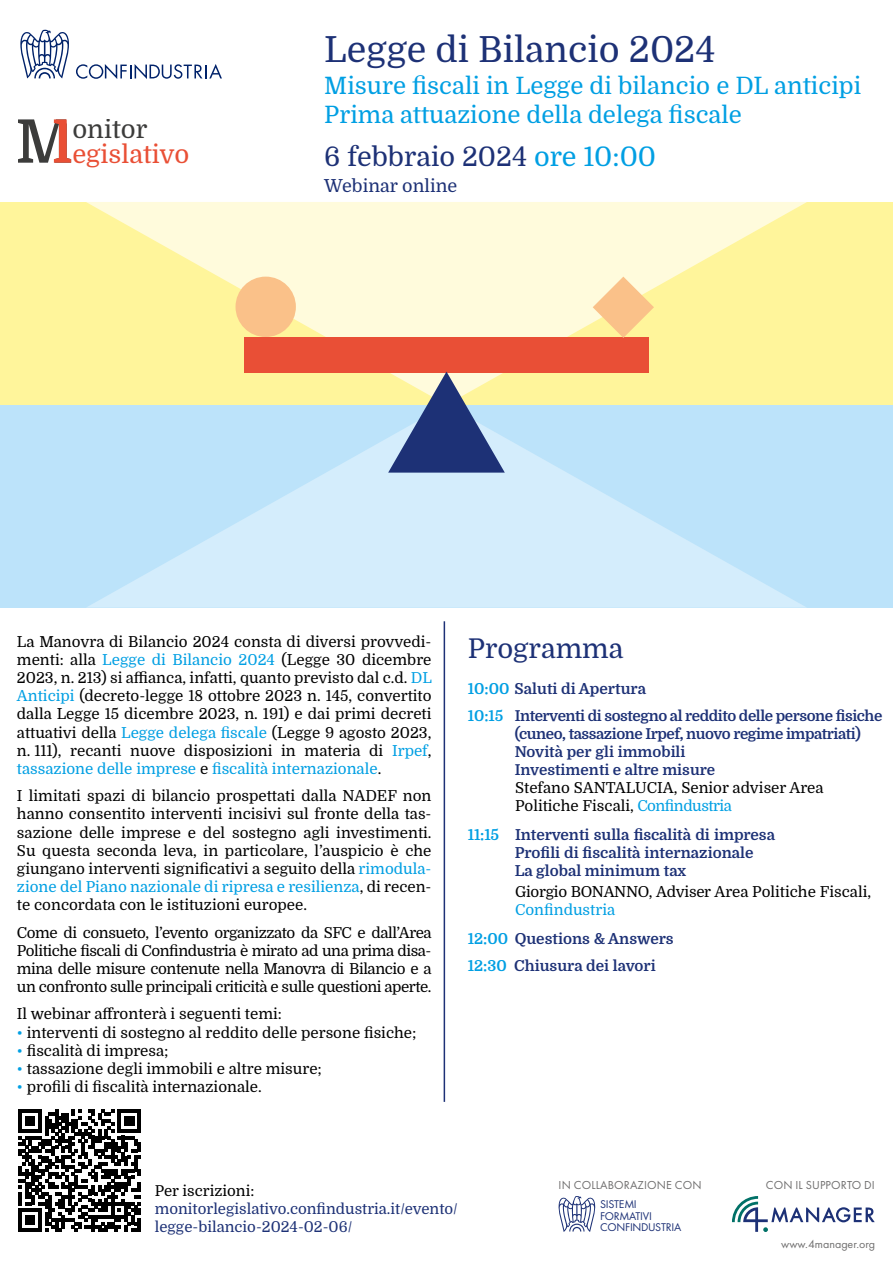
<style>
.page{position:relative;width:893px;height:1263px;background:#fff}
.page>*{position:absolute;margin:0;border:0;box-sizing:border-box;transform-origin:0 0}
.t1{font:36px "Domine";color:#1d3176}
.t2{font:27.3px "Domine";color:#1d3176}
.t3{font:27px "Domine";color:#1d3176}
.t4{font:25.65px "Domine";color:#e94f35}
.t5{font:25.65px "Domine";color:#3c3c3b}
.t6{font:24px/28.8px "Domine";color:#009fe3}
.t7{font:18px "Domine";color:#1d3176}
.t8{font:15.15px/18.1px "Domine";color:#000;text-align:justify}
.t9{font:700 15.15px/18.1px "Domine";color:#1d3176}
.t10{font:700 15px/18px "Domine";letter-spacing:-.03em;color:#1d3176}
.t11{font:15px/18px "Domine";color:#1d3176}
.t12{font:15px "Domine";color:#000}
.t13{font:12px "Futura PT";letter-spacing:.01em;color:#706f6f}
.t14{font:11.7px/11.7px "Futura PT";letter-spacing:-.025em;color:#1d3176}
.s1{color:#009fe3}
.s2{font-weight:400;color:#009fe3}
</style>
<div class="page">
<hr style="left:444px;top:621px;width:1px;height:481px;background:#1d3176">
<svg style="left:19px;top:1109px;width:122px;height:123px"></svg>
<hr style="left:138px;top:1218px;width:3px;height:14px;background:#000">
<svg style="left:559px;top:1196px;width:37px;height:36px"></svg>
<svg style="left:732px;top:1196px;width:143px;height:36px"></svg>
<div style="left:0;top:202px;width:893px;height:406px;background:#fff59b"></div>
<div style="left:0;top:405px;width:893px;height:203px;background:#bce3fa"></div>
<svg style="left:87px;top:438px;width:719px;height:170px;fill:#d4edfc"></svg>
<svg style="left:86px;top:202px;width:721px;height:171px;fill:#fffbdc"></svg>
<div style="left:244px;top:337px;width:405px;height:35px;background:#e94f36"></div>
<svg style="left:388px;top:372px;width:117px;height:101px"></svg>
<div style="left:236px;top:277px;width:60px;height:60px;background:#fac189;border-radius:50%"></div>
<svg style="left:593px;top:277px;width:61px;height:61px"></svg>
<svg style="left:18px;top:119px;width:53px;height:44px"></svg>
<svg style="left:20px;top:30px;width:49px;height:48px"></svg>
<svg style="left:76px;top:64px;width:146px;height:15px"></svg>
<h3 class="t5" style="left:72px;top:115px;width:77px">onitor</h3>
<h3 class="t4" style="left:72px;top:140px;width:118px">egislativo</h3>
<h1 class="t1" style="left:324px;top:30px;width:393px">Legge di Bilancio 2024</h1>
<h3 class="t6" style="left:324px;top:72px;width:538px">Misure fiscali in Legge di bilancio e DL anticipi<br>Prima attuazione della delega fiscale</h3>
<h3 class="t3" style="left:324px;top:141px;width:333px">6 febbraio 2024 <span class="s1">ore 10:00</span></h3>
<p class="t7" style="left:324px;top:175px;width:134px">Webinar online</p>
<p class="t8" style="left:17px;top:633px;width:416px">La Manovra di Bilancio 2024 consta di diversi provvedi&shy;menti: alla <span class="s1">Legge di Bilancio 2024</span> (Legge 30 dicembre 2023, n. 213) si affianca, infatti, quanto previsto dal c.d. <span class="s1">DL Anticipi</span> (decreto-legge 18 ottobre 2023 n. 145, convertito dalla Legge 15 dicembre 2023, n. 191) e dai primi decreti attuativi della <span class="s1">Legge delega fiscale</span> (Legge 9 agosto 2023, n. 111), recanti nuove disposizioni in materia di <span class="s1">Irpef</span>, <span class="s1">tassazione delle imprese</span> e <span class="s1">fiscalità internazionale</span>.</p>
<p class="t8" style="left:17px;top:787px;width:416px">I limitati spazi di bilancio prospettati dalla NADEF non hanno consentito interventi incisivi sul fronte della tas&shy;sazione delle imprese e del sostegno agli investimenti.<br>Su questa seconda leva, in particolare, l’auspicio è che giungano interventi significativi a seguito della <span class="s1">rimodula&shy;zione del Piano nazionale di ripresa e resilienza</span>, di recen&shy;te concordata con le istituzioni europee.</p>
<p class="t8" style="left:17px;top:923px;width:416px">Come di consueto, l’evento organizzato da SFC e dall’Area Politiche fiscali di Confindustria è mirato ad una prima disa&shy;mina delle misure contenute nella Manovra di Bilancio e a un confronto sulle principali criticità e sulle questioni aperte.</p>
<p class="t8" style="left:17px;top:1005px;width:266px">Il webinar affronterà i seguenti temi:</p>
<p class="t8" style="left:17px;top:1023px;width:401px"><span class="s1">•</span> interventi di sostegno al reddito delle persone fisiche;</p>
<p class="t8" style="left:17px;top:1042px;width:153px"><span class="s1">•</span> fiscalità di impresa;</p>
<p class="t8" style="left:17px;top:1060px;width:306px"><span class="s1">•</span> tassazione degli immobili e altre misure;</p>
<p class="t8" style="left:17px;top:1078px;width:246px"><span class="s1">•</span> profili di fiscalità internazionale.</p>
<h2 class="t2" style="left:468px;top:633px;width:157px">Programma</h2>
<p class="t9" style="left:468px;top:679px;width:180px"><span class="s1">10:00</span> Saluti di Apertura</p>
<p class="t10" style="left:515px;top:706px;width:369px;text-indent:-47px"><span class="s1">10:15</span> Interventi di sostegno al reddito delle persone fisiche (cuneo, tassazione Irpef, nuovo regime impatriati)<br>Novità per gli immobili<br>Investimenti e altre misure</p>
<p class="t8" style="left:515px;top:779px;width:310px">Stefano SANTALUCIA, Senior adviser Area<br>Politiche Fiscali, <span class="s1">Confindustria</span></p>
<p class="t9" style="left:515px;top:826px;width:262px;text-indent:-47px"><span class="s1">11:15</span> Interventi sulla fiscalità di impresa<br>Profili di fiscalità internazionale<br>La global minimum tax</p>
<p class="t8" style="left:515px;top:882px;width:357px">Giorgio BONANNO, Adviser Area Politiche Fiscali,</p>
<p class="t9" style="left:468px;top:895px;width:207px;line-height:29.2px;text-indent:47px"><span class="s2">Confindustria<br></span><span class="s1">12:00</span> Questions &amp; Answers</p>
<p class="t9" style="left:468px;top:957px;width:189px"><span class="s1">12:30</span> Chiusura dei lavori</p>
<p class="t13" style="left:559px;top:1178px;width:144px">IN COLLABORAZIONE CON</p>
<p class="t13" style="left:766px;top:1178px;width:111px">CON IL SUPPORTO DI</p>
<p class="t12" style="left:155px;top:1182px;width:101px">Per iscrizioni:</p>
<p class="t11" style="left:155px;top:1200px;width:305px">monitorlegislativo.confindustria.it/evento/ legge-bilancio-2024-02-06/</p>
<p class="t14" style="left:600px;top:1198px;width:83px">SISTEMI<br>FORMATIVI<br>CONFINDUSTRIA</p>
<p class="t13" style="left:781px;top:1237px;width:95px">www.4manager.org</p>
</div>
